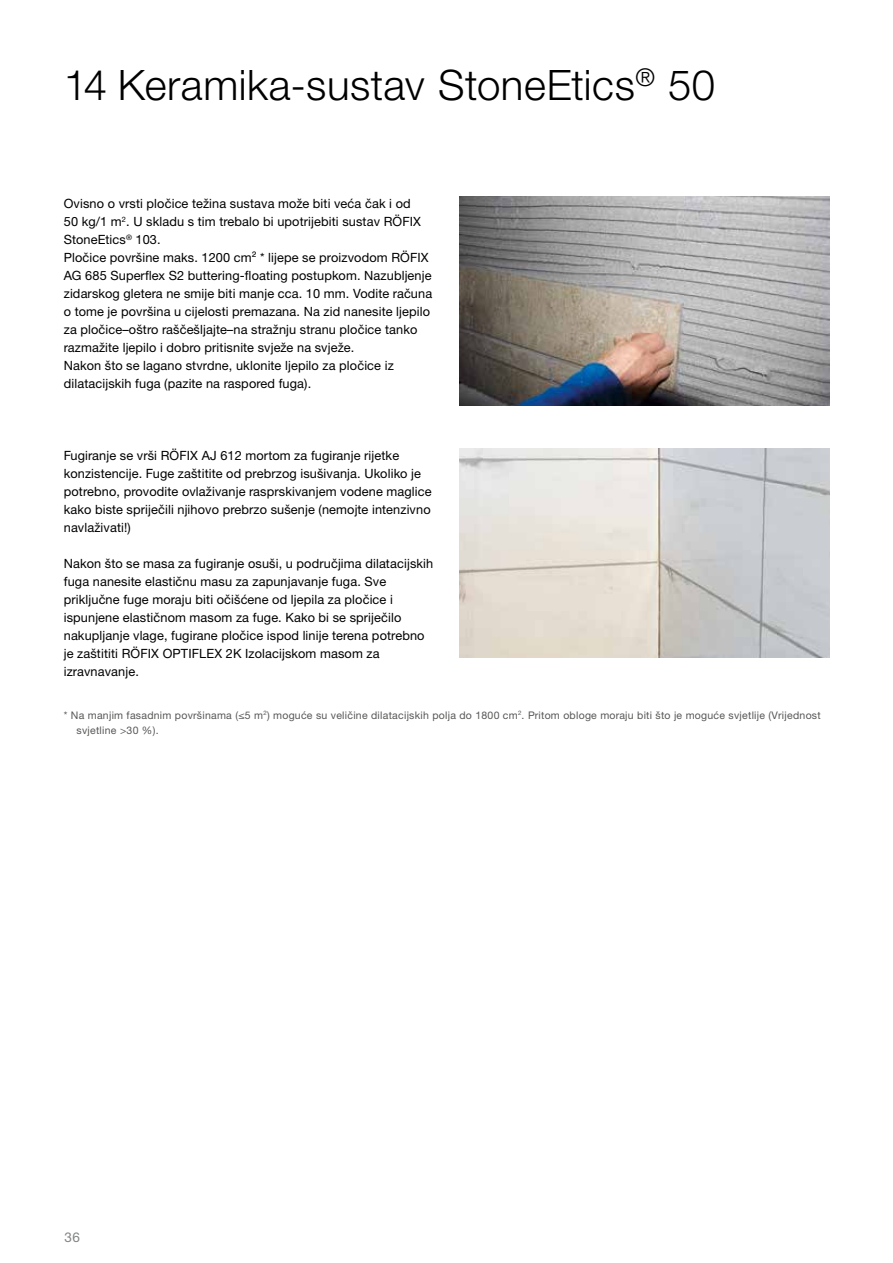
<style>
.page{position:relative;width:893px;height:1263px;background:#fff}
.page>*{position:absolute;margin:0;border:0;box-sizing:border-box;transform-origin:0 0}
.t1{font:300 42px "Helvetica Neue LTW1 G";letter-spacing:.01em;color:#000}
.t2{font:13.5px "Helvetica Neue LTW1 G";color:#828584}
.t3{font:12.75px/18px "Helvetica Neue LTW1 G";letter-spacing:.01em;color:#000}
.t4{font:10.5px/15px "Helvetica Neue LTW1 G";letter-spacing:.025em;color:#575756}
</style>
<div class="page">
<img style="left:459px;top:448px;width:370px;height:210px">
<img style="left:459px;top:196px;width:370px;height:210px">
<h1 class="t1" style="left:64px;top:59px;width:653px">14 Keramika-sustav StoneEtics<sup>®</sup> 50</h1>
<p class="t3" style="left:64px;top:194px;width:370px">Ovisno o vrsti pločice težina sustava može biti veća čak i od<br>50 kg/1 m<sup>2</sup>. U skladu s tim trebalo bi upotrijebiti sustav RÖFIX StoneEtics<sup>®</sup> 103.<br>Pločice površine maks. 1200 cm² * lijepe se proizvodom RÖFIX AG 685 Superflex S2 buttering-floating postupkom. Nazubljenje zidarskog gletera ne smije biti manje cca. 10 mm. Vodite računa o tome je površina u cijelosti premazana. Na zid nanesite ljepilo za pločice–oštro raščešljajte–na stražnju stranu pločice tanko razmažite ljepilo i dobro pritisnite svježe na svježe.<br>Nakon što se lagano stvrdne, uklonite ljepilo za pločice iz dilatacijskih fuga (pazite na raspored fuga).</p>
<p class="t3" style="left:64px;top:446px;width:369px">Fugiranje se vrši RÖFIX AJ 612 mortom za fugiranje rijetke konzistencije. Fuge zaštitite od prebrzog isušivanja. Ukoliko je potrebno, provodite ovlaživanje rasprskivanjem vodene maglice kako biste spriječili njihovo prebrzo sušenje (nemojte intenzivno navlaživati!)</p>
<p class="t3" style="left:64px;top:554px;width:371px">Nakon što se masa za fugiranje osuši, u područjima dilatacijskih fuga nanesite elastičnu masu za zapunjavanje fuga. Sve priključne fuge moraju biti očišćene od ljepila za pločice i ispunjene elastičnom masom za fuge. Kako bi se spriječilo nakupljanje vlage, fugirane pločice ispod linije terena potrebno je zaštititi RÖFIX OPTIFLEX 2K Izolacijskom masom za izravnavanje.</p>
<p class="t4" style="left:77px;top:708px;width:746px;text-indent:-13px">* Na manjim fasadnim površinama (≤5 m<sup>2</sup>) moguće su veličine dilatacijskih polja do 1800 cm<sup>2</sup>. Pritom obloge moraju biti što je moguće svjetlije (Vrijednost svjetline &gt;30 %).</p>
<p class="t2" style="left:65px;top:1228px;width:17px">36</p>
</div>
